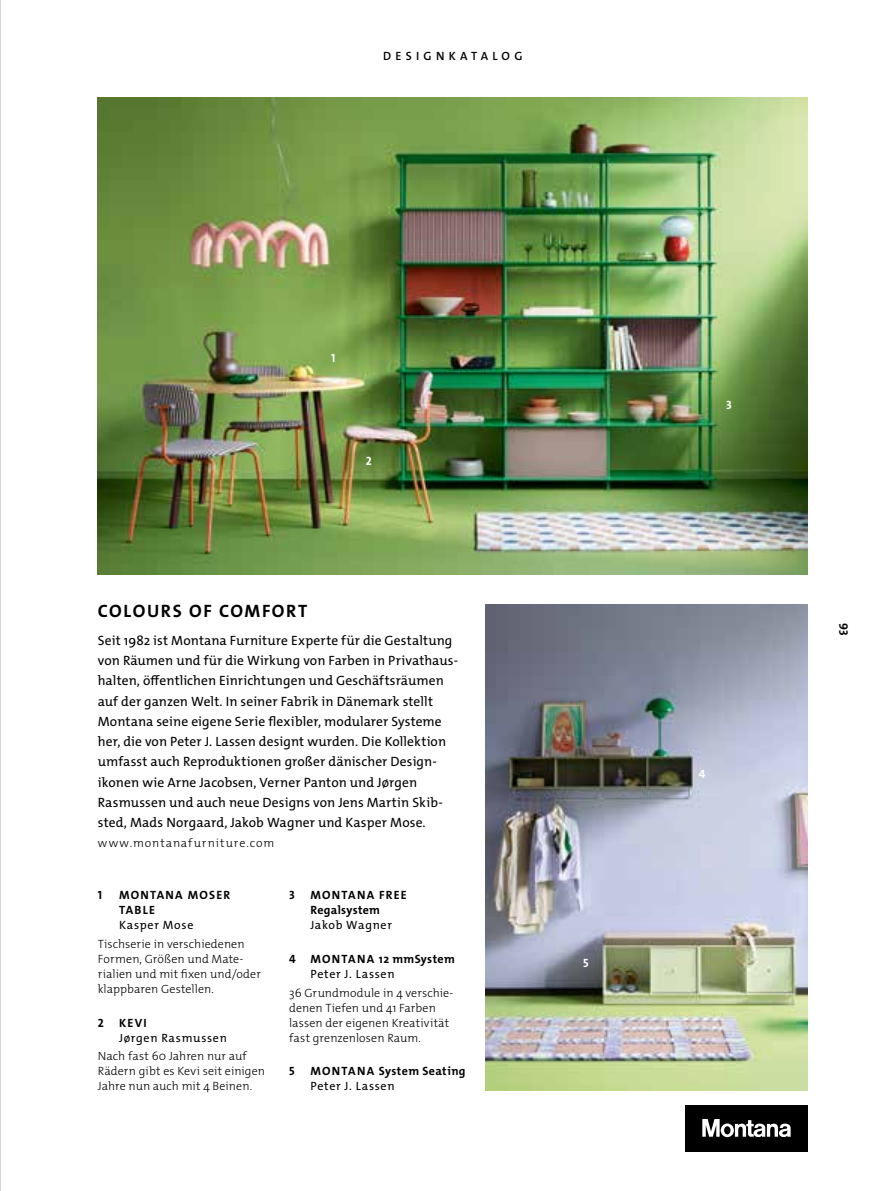
<style>
.page{position:relative;width:893px;height:1191px;background:#fff}
.page>*{position:absolute;margin:0;border:0;box-sizing:border-box;transform-origin:0 0}
.t1{font:700 18px "The Mix Os F";letter-spacing:.09em;color:#000}
.t2{font:13.5px/20.2px "The Mix Os F";letter-spacing:.005em;color:#000}
.t3{font:300 12px/15px "The Mix Os F";letter-spacing:.01em;color:#000}
.t4{font:12px "The Mix Os F";letter-spacing:.06em;color:#000}
.t5{font:700 12px "The Mix Os F";letter-spacing:.05em;color:#000}
.t6{font:300 12px "The Mix Os F";letter-spacing:.075em;color:#000}
.t7{font:700 12px/15px "The Mix Os F";letter-spacing:.03em;color:#000}
.t8{font:700 12px/15px "The Mix Os F";letter-spacing:.1em;color:#000}
.t9{font:600 12px "The Mix Os F";letter-spacing:.36em;color:#000}
.t10{font:700 12px "The Mix Os F";color:#fff}
</style>
<div class="page">
<div style="left:685px;top:1104px;width:123px;height:47px;background:#000"></div>
<svg style="left:702px;top:1119px;width:89px;height:18px"></svg>
<img style="left:98px;top:98px;width:710px;height:476px">
<img style="left:486px;top:604px;width:322px;height:486px">
<hr style="left:0;top:0;width:1px;height:1191px;background:#b1b2b3">
<p class="t9" style="left:383px;top:48px;width:141px">DESIGNKATALOG</p>
<p class="t10" style="left:331px;top:350px;width:6px">1</p>
<p class="t10" style="left:366px;top:453px;width:7px">2</p>
<h1 class="t1" style="left:98px;top:599px;width:211px">COLOURS OF COMFORT</h1>
<p class="t2" style="left:98px;top:630px;width:362px">Seit 1982 ist Montana Furniture Experte für die Gestaltung von Räumen und für die Wirkung von Farben in Privathaus&shy;halten, öffentlichen Einrichtungen und Geschäftsräumen auf der ganzen Welt. In seiner Fabrik in Dänemark stellt Montana seine eigene Serie flexibler, modularer Systeme her, die von Peter J. Lassen designt wurden. Die Kollektion umfasst auch Reproduktionen großer dänischer Design&shy;ikonen wie Arne Jacobsen, Verner Panton und Jørgen Rasmussen und auch neue Designs von Jens Martin Skib&shy;sted, Mads Norgaard, Jakob Wagner und Kasper Mose.</p>
<p class="t6" style="left:98px;top:835px;width:178px">www.montanafurniture.com</p>
<p class="t5" style="left:98px;top:887px;width:6px">1</p>
<p class="t8" style="left:119px;top:887px;width:113px">MONTANA MOSER<br>TABLE</p>
<p class="t4" style="left:119px;top:917px;width:76px">Kasper Mose</p>
<p class="t3" style="left:98px;top:936px;width:165px">Tischserie in verschiedenen<br>Formen, Größen und Mate&shy;rialien und mit fixen und/oder klappbaren Gestellen.</p>
<p class="t5" style="left:98px;top:1014px;width:7px">2</p>
<p class="t5" style="left:119px;top:1014px;width:29px">KEVI</p>
<p class="t4" style="left:119px;top:1029px;width:109px">Jørgen Rasmussen</p>
<p class="t3" style="left:98px;top:1049px;width:169px">Nach fast 60 Jahren nur auf<br>Rädern gibt es Kevi seit einigen<br>Jahre nun auch mit 4 Beinen.</p>
<p class="t5" style="left:289px;top:887px;width:7px">3</p>
<p class="t7" style="left:310px;top:887px;width:98px">MONTANA FREE<br>Regalsystem</p>
<p class="t4" style="left:310px;top:917px;width:83px">Jakob Wagner</p>
<p class="t5" style="left:289px;top:951px;width:167px">4 MONTANA 12 mmSystem</p>
<p class="t4" style="left:310px;top:966px;width:86px">Peter J. Lassen</p>
<p class="t3" style="left:289px;top:985px;width:165px">36 Grundmodule in 4 verschie&shy;denen Tiefen und 41 Farben lassen der eigenen Kreativität fast grenzenlosen Raum.</p>
<p class="t5" style="left:289px;top:1063px;width:7px">5</p>
<p class="t5" style="left:310px;top:1063px;width:157px">MONTANA System Seating</p>
<p class="t4" style="left:310px;top:1078px;width:86px">Peter J. Lassen</p>
<p class="t10" style="left:583px;top:955px;width:7px">5</p>
<p class="t10" style="left:726px;top:397px;width:7px">3</p>
<p class="t10" style="left:699px;top:766px;width:8px">4</p>
<p class="t5" style="left:853px;top:622px;width:14px;rotate:90deg">93</p>
</div>
